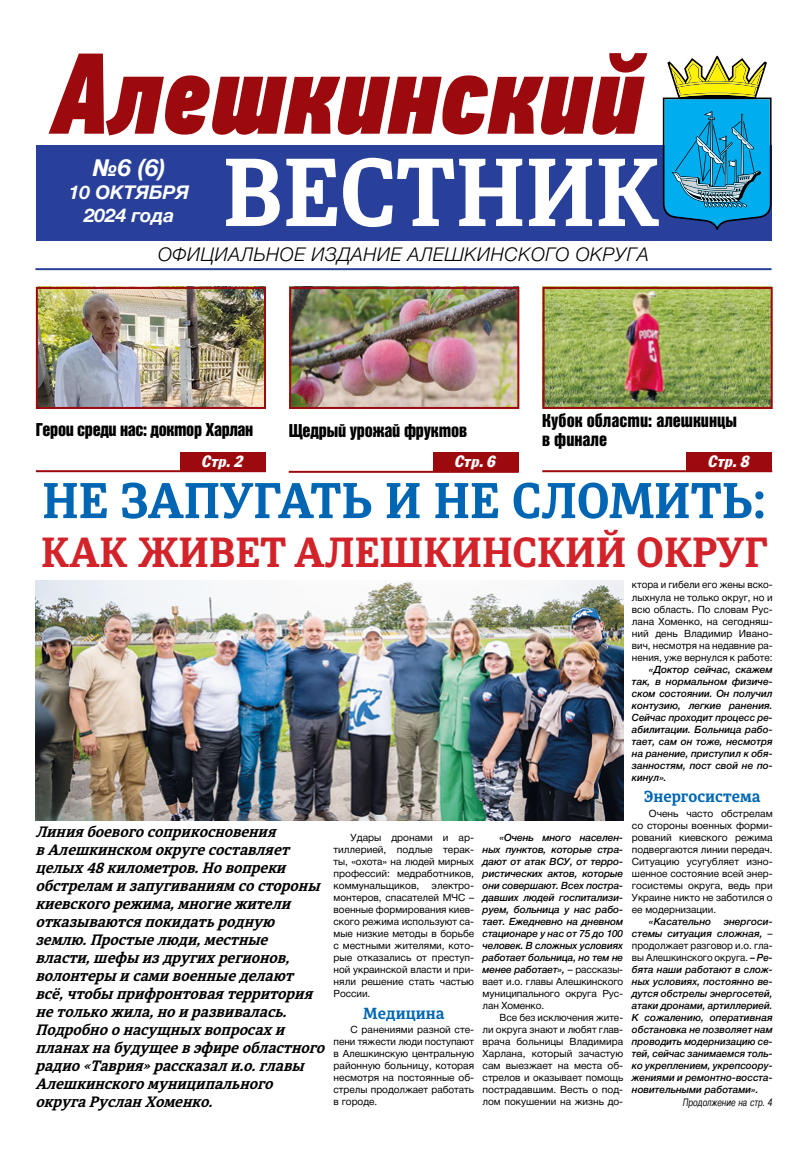
<style>
.page{position:relative;width:808px;height:1149px;background:#fff}
.page>*{position:absolute;margin:0;border:0;box-sizing:border-box;transform-origin:0 0}
.t1{font:italic 115px "PF Din Text Comp Pro X Black";color:#9c0a0e}
.t2{font:700 96px "Diaria Pro";color:#fff}
.t3{font:700 50px "Diaria Pro";color:#0066b3}
.t4{font:700 42px "Diaria Pro";color:#d2232a}
.t5{font:italic 700 24px "Helvetica Neue Cyr";color:#fff}
.t6{font:italic 300 19px "Helvetica Neue Cyr";letter-spacing:.025em;color:#000}
.t7{font:italic 700 19px/23px "Helvetica Neue Cyr";color:#fff;text-align:center}
.t8{font:18px/19px "Bastion Kontrast Alt C";letter-spacing:-.01em;color:#000}
.t9{font:700 16px "Diaria Pro";color:#0066b3}
.t10{font:italic 16px "Fagot Condensed";color:#fff}
.t11{font:italic 700 15px/18px "Diaria Pro";color:#000}
.t12{font:10px/12px "Helvetica Neue Cyr";color:#000;text-align:justify}
.t13{font:italic 500 10px/12px "Helvetica Neue Cyr";color:#000;text-align:justify}
.t14{font:italic condensed 10px "Pragmatica";color:#000}
.s1{font-weight:400;font-style:normal}
</style>
<div class="page">
<img style="left:546px;top:290px;width:224px;height:116px">
<img style="left:39px;top:290px;width:224px;height:116px">
<img style="left:292px;top:290px;width:224px;height:116px">
<div style="left:36px;top:145px;width:735px;height:96px;background:#28409a"></div>
<hr style="left:35px;top:268px;width:736px;height:2px;background:#28409a">
<div style="left:36px;top:287px;width:230px;height:122px;border:2px solid #9c0a0e"></div>
<div style="left:289px;top:287px;width:230px;height:122px;border:2px solid #9c0a0e"></div>
<div style="left:543px;top:287px;width:230px;height:122px;border:2px solid #9c0a0e"></div>
<svg style="left:288px;top:471px;width:181px;height:2px"></svg>
<svg style="left:542px;top:472px;width:197px;height:1px"></svg>
<div style="left:180px;top:451px;width:86px;height:20px;background:#9c0a0e"></div>
<div style="left:433px;top:452px;width:86px;height:20px;background:#9c0a0e"></div>
<div style="left:686px;top:451px;width:86px;height:20px;background:#9c0a0e"></div>
<hr style="left:36px;top:470px;width:230px;height:2px;background:#9c0a0e">
<hr style="left:289px;top:470px;width:230px;height:2px;background:#9c0a0e">
<hr style="left:542px;top:470px;width:230px;height:2px;background:#9c0a0e">
<svg style="left:663px;top:56px;width:108px;height:174px"></svg>
<img style="left:35px;top:580px;width:588px;height:240px">
<h1 class="t1" style="left:52px;top:21px;width:592px">Алешкинский</h1>
<h2 class="t2" style="left:223px;top:133px;width:438px">ВЕСТНИК</h2>
<h3 class="t5" style="left:93px;top:154px;width:74px">№6 (6)</h3>
<h3 class="t7" style="left:69px;top:181px;width:122px">10 ОКТЯБРЯ<br>2024 года</h3>
<h3 class="t6" style="left:158px;top:244px;width:492px">ОФИЦИАЛЬНОЕ ИЗДАНИЕ АЛЕШКИНСКОГО ОКРУГА</h3>
<h3 class="t8" style="left:36px;top:420px;width:219px">Герои среди нас: доктор Харлан</h3>
<h3 class="t8" style="left:289px;top:421px;width:180px">Щедрый урожай фруктов</h3>
<h3 class="t8" style="left:542px;top:411px;width:196px">Кубок области: алешкинцы в финале</h3>
<h3 class="t10" style="left:202px;top:452px;width:42px">Стр. 2</h3>
<h3 class="t10" style="left:455px;top:452px;width:42px">Стр. 6</h3>
<h3 class="t10" style="left:709px;top:452px;width:42px">Стр. 8</h3>
<h3 class="t3" style="left:42px;top:469px;width:725px">НЕ ЗАПУГАТЬ И НЕ СЛОМИТЬ:</h3>
<h3 class="t4" style="left:41px;top:526px;width:728px">КАК ЖИВЕТ АЛЕШКИНСКИЙ ОКРУГ</h3>
<p class="t12" style="left:632px;top:579px;width:142px">ктора и гибели его жены вско&shy;лыхнула не только округ, но и всю область. По словам Рус&shy;лана Хоменко, на сегодняш&shy;ний день Владимир Ивано&shy;вич, несмотря на недавние ра&shy;нения, уже вернулся к работе:</p>
<p class="t13" style="left:632px;top:662px;width:142px;text-indent:17px">«Доктор сейчас, скажем так, в нормальном физиче&shy;ском состоянии. Он получил контузию, легкие ранения.<br>Сейчас проходит процесс ре&shy;абилитации. Больница рабо&shy;тает, сам он тоже, несмотря на ранение, приступил к обя&shy;занностям, пост свой не по&shy;кинул».</p>
<h3 class="t9" style="left:644px;top:786px;width:118px">Энергосистема</h3>
<p class="t12" style="left:632px;top:807px;width:142px;text-indent:17px">Очень часто обстрелам со стороны военных форми&shy;рований киевского режима подвергаются линии передач.<br>Ситуацию усугубляет изно&shy;шенное состояние всей энер&shy;госистемы округа, ведь при Украине никто не заботился о ее модернизации.</p>
<p class="t13" style="left:632px;top:914px;width:142px;text-indent:17px">«Касательно энергоси&shy;стемы ситуация сложная, <span class="s1">– продолжает разговор и.о. гла&shy;вы Алешкинского округа.</span> – Ре&shy;бята наши работают в слож&shy;ных условиях, постоянно ве&shy;дутся обстрелы энергосетей, атаки дронами, артиллерией.<br>К сожалению, оперативная обстановка не позволяет нам проводить модернизацию се&shy;тей, сейчас занимаемся толь&shy;ко укреплением, укрепсоору&shy;жениями и ремонтно-восста&shy;новительными работами».</p>
<p class="t11" style="left:35px;top:822px;width:295px">Линиябоевогосоприкосновения вАлешкинском округесоставляет целых48километров.Новопреки обстрелам и запугиваниям состороны киевскогорежима,многиежители отказываютсяпокидатьродную землю.Простыелюди,местные власти,шефы издругихрегионов, волонтеры и сами военныеделают всё,чтобы прифронтоваятерритория нетолькожила,нои развивалась.<br>Подробноонасущныхвопросахи планахнабудущеевэфиреобластного радио«Таврия»рассказали.о.главы<br>Алешкинскогомуниципального округаРуслан Хоменко.</p>
<p class="t12" style="left:334px;top:831px;width:142px;text-indent:17px">Удары дронами и ар&shy;тиллерией, подлые терак&shy;ты, «охота» на людей мирных профессий: медработников, коммунальщиков, электро&shy;монтеров, спасателей МЧС – военные формирования киев&shy;ского режима используют са&shy;мые низкие методы в борьбе с местными жителями, кото&shy;рые отказались от преступ&shy;ной украинской власти и при&shy;няли решение стать частью России.</p>
<p class="t13" style="left:483px;top:830px;width:142px;text-indent:17px">«Очень много населен&shy;ных пунктов, которые стра&shy;дают от атак ВСУ, от терро&shy;ристических актов, которые они совершают. Всех постра&shy;давших людей госпитализи&shy;руем, больница у нас рабо&shy;тает. Ежедневно на дневном стационаре у нас от 75 до 100 человек. В сложных условиях работает больница, но тем не менее работает», <span class="s1">– рассказы&shy;вает и.о. главы Алешкинского муниципального округа Рус&shy;лан Хоменко.</span></p>
<p class="t12" style="left:483px;top:1011px;width:142px;text-indent:17px">Все без исключения жите&shy;ли округа знают и любят глав&shy;врача больницы Владимира Харлана, который зачастую сам выезжает на места об&shy;стрелов и оказывает помощь пострадавшим. Весть о под&shy;лом покушении на жизнь до-</p>
<h3 class="t9" style="left:363px;top:1002px;width:83px">Медицина</h3>
<p class="t12" style="left:334px;top:1023px;width:142px;text-indent:17px">С ранениями разной сте&shy;пени тяжести люди поступают в Алешкинскую центральную районную больницу, которая несмотря на постоянные об&shy;стрелы продолжает работать в городе.</p>
<p class="t14" style="left:683px;top:1096px;width:91px">Продолжение на стр. 4</p>
</div>
